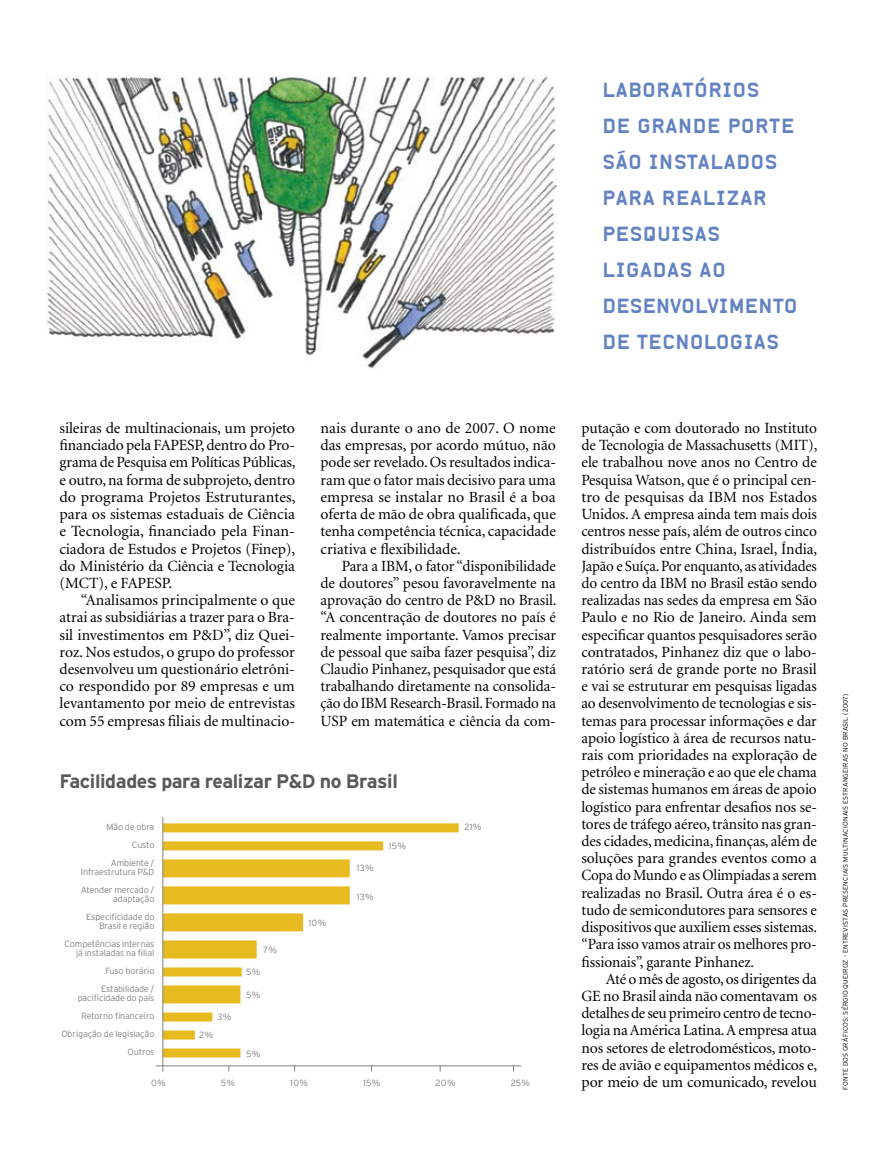
<style>
.page{position:relative;width:885px;height:1170px;background:#fff}
.page>*{position:absolute;margin:0;border:0;box-sizing:border-box;transform-origin:0 0}
.t1{font:19.5px/36px "Alpha Headline";letter-spacing:.005em;color:#6282c2}
.t2{font:700 19.5px "Interstate";letter-spacing:-.02em;color:#58595b}
.t3{font:15.6px/17.2px "Minion";letter-spacing:-.005em;color:#000;text-align:justify}
.t4{font:300 9px/18px "Interstate";letter-spacing:-.015em;color:#808285;text-align:right}
.t5{font:300 6.75px "Interstate";letter-spacing:.025em;color:#000}
</style>
<div class="page">
<img style="left:46px;top:75px;width:510px;height:294px">
<hr style="left:156px;top:1065px;width:365px;height:1px;background:#808285">
<div style="left:163px;top:823px;width:295px;height:9px;background:#e7ba20"></div>
<div style="left:163px;top:841px;width:220px;height:9px;background:#e7ba20"></div>
<div style="left:163px;top:859px;width:187px;height:18px;background:#e7ba20"></div>
<div style="left:163px;top:886px;width:187px;height:18px;background:#e7ba20"></div>
<div style="left:163px;top:940px;width:94px;height:18px;background:#e7ba20"></div>
<div style="left:163px;top:967px;width:79px;height:9px;background:#e7ba20"></div>
<div style="left:163px;top:985px;width:77px;height:18px;background:#e7ba20"></div>
<div style="left:163px;top:1048px;width:77px;height:9px;background:#e7ba20"></div>
<div style="left:163px;top:1012px;width:49px;height:9px;background:#e7ba20"></div>
<div style="left:163px;top:1030px;width:32px;height:9px;background:#e7ba20"></div>
<div style="left:163px;top:913px;width:140px;height:18px;background:#e7ba20"></div>
<hr style="left:162px;top:817px;width:1px;height:254px;background:#808285">
<p class="t1" style="left:602px;top:71px;width:197px">LABORATÓRIOS<br>DE GRANDE PORTE<br>SÃO I NSTALADOS<br>PARA REALIZAR<br>PESQUISAS<br>LI GADAS AO<br>DESENVOLVI MENTO<br>DE TECNOLOGIAS</p>
<p class="t3" style="left:60px;top:420px;width:237px">sileiras de multinacionais, um projeto financiado pela FAPESP, dentro do Pro&shy;grama de Pesquisa em Políticas Públicas, e outro, na forma de subprojeto, dentro do programa Projetos Estruturantes, para os sistemas estaduais de Ciência e Tecnologia, financiado pela Finan&shy;ciadora de Estudos e Projetos (Finep), do Ministério da Ciência e Tecnologia (MCT), e FAPESP.</p>
<p class="t3" style="left:60px;top:592px;width:237px;text-indent:21px">“Analisamos principalmente o que atrai as subsidiárias a trazer para o Bra&shy;sil investimentos em P&amp;D”, diz Quei&shy;roz. Nos estudos, o grupo do professor desenvolveu um questionário eletrôni&shy;co respondido por 89 empresas e um levantamento por meio de entrevistas com 55 empresas filiais de multinacio-</p>
<p class="t3" style="left:320px;top:420px;width:237px">nais durante o ano de 2007. O nome das empresas, por acordo mútuo, não pode ser revelado. Os resultados indica&shy;ram que o fator mais decisivo para uma empresa se instalar no Brasil é a boa oferta de mão de obra qualificada, que tenha competência técnica, capacidade criativa e flexibilidade.</p>
<p class="t3" style="left:320px;top:557px;width:237px;text-indent:21px">Para a IBM, o fator “disponibilidade de doutores” pesou favoravelmente na aprovação do centro de P&amp;D no Brasil. “A concentração de doutores no país é realmente importante. Vamos precisar de pessoal que saiba fazer pesquisa”, diz Claudio Pinhanez, pesquisador que está trabalhando diretamente na consolida&shy;ção do IBM Research-Brasil. Formado na USP em matemática e ciência da com-</p>
<p class="t2" style="left:60px;top:769px;width:340px">Facilidades para realizar P&amp;D no Brasil</p>
<p class="t4" style="left:464px;top:817px;width:19px">21%</p>
<p class="t4" style="left:106px;top:818px;width:50px">Mão de obra<br>Custo<br>Ambiente /</p>
<p class="t4" style="left:81px;top:863px;width:75px;text-align:left">I nfraestrutura P&amp;D<br>Atender mercado /</p>
<p class="t4" style="left:86px;top:890px;width:70px">adaptação<br>Especificidade do</p>
<p class="t4" style="left:64px;top:917px;width:91px">Brasil e região<br>Competências internas</p>
<p class="t4" style="left:76px;top:944px;width:80px">já instaladas na filial<br>Fuso horário<br>Estabilidade /</p>
<p class="t4" style="left:61px;top:989px;width:95px">pacificidade do país<br>Retorno financeiro<br>Obrigação de legislação<br>Outros</p>
<p class="t4" style="left:151px;top:1073px;width:16px">0%</p>
<p class="t4" style="left:221px;top:1073px;width:16px">5%</p>
<p class="t4" style="left:290px;top:1073px;width:19px">10%</p>
<p class="t4" style="left:363px;top:1073px;width:19px">15%</p>
<p class="t4" style="left:435px;top:1073px;width:22px">20%</p>
<p class="t4" style="left:510px;top:1073px;width:21px">25%</p>
<p class="t4" style="left:388px;top:836px;width:19px">15%</p>
<p class="t4" style="left:357px;top:858px;width:19px">13%</p>
<p class="t4" style="left:357px;top:887px;width:19px">13%</p>
<p class="t4" style="left:308px;top:913px;width:19px">10%</p>
<p class="t4" style="left:263px;top:940px;width:15px">7%</p>
<p class="t4" style="left:246px;top:963px;width:16px">5%</p>
<p class="t4" style="left:246px;top:985px;width:16px">5%</p>
<p class="t4" style="left:217px;top:1007px;width:15px">3%</p>
<p class="t4" style="left:199px;top:1025px;width:16px">2%</p>
<p class="t4" style="left:246px;top:1044px;width:16px">5%</p>
<p class="t3" style="left:581px;top:420px;width:237px">putação e com doutorado no Instituto de Tecnologia de Massachusetts (MIT), ele trabalhou nove anos no Centro de Pesquisa Watson, que é o principal cen&shy;tro de pesquisas da IBM nos Estados Unidos. A empresa ainda tem mais dois centros nesse país, além de outros cinco distribuídos entre China, Israel, Índia, Japão e Suíça. Por enquanto, as atividades do centro da IBM no Brasil estão sendo realizadas nas sedes da empresa em São Paulo e no Rio de Janeiro. Ainda sem especificar quantos pesquisadores serão contratados, Pinhanez diz que o labo&shy;ratório será de grande porte no Brasil e vai se estruturar em pesquisas ligadas ao desenvolvimento de tecnologias e sis&shy;temas para processar informações e dar apoio logístico à área de recursos natu&shy;rais com prioridades na exploração de petróleo e mineração e ao que ele chama de sistemas humanos em áreas de apoio logístico para enfrentar desafios nos se&shy;tores de tráfego aéreo, trânsito nas gran&shy;des cidades, medicina, finanças, além de soluções para grandes eventos como a Copa do Mundo e as Olimpíadas a serem realizadas no Brasil. Outra área é o es&shy;tudo de semicondutores para sensores e dispositivos que auxiliem esses sistemas. “Para isso vamos atrair os melhores pro&shy;fissionais”, garante Pinhanez.</p>
<p class="t3" style="left:581px;top:970px;width:237px;text-indent:24px">Até o mês de agosto, os dirigentes da GE no Brasil ainda não comentavam os detalhes de seu primeiro centro de tecno&shy;logia na América Latina. A empresa atua nos setores de eletrodomésticos, moto&shy;res de avião e equipamentos médicos e, por meio de um comunicado, revelou</p>
<p class="t5" style="left:841px;top:1089px;width:398px;rotate:-90deg">Fonte dos gráficos: sérgio queiroz - Entrevistas presenciais multinacionais estrangeiras no Brasil (2007)</p>
</div>
